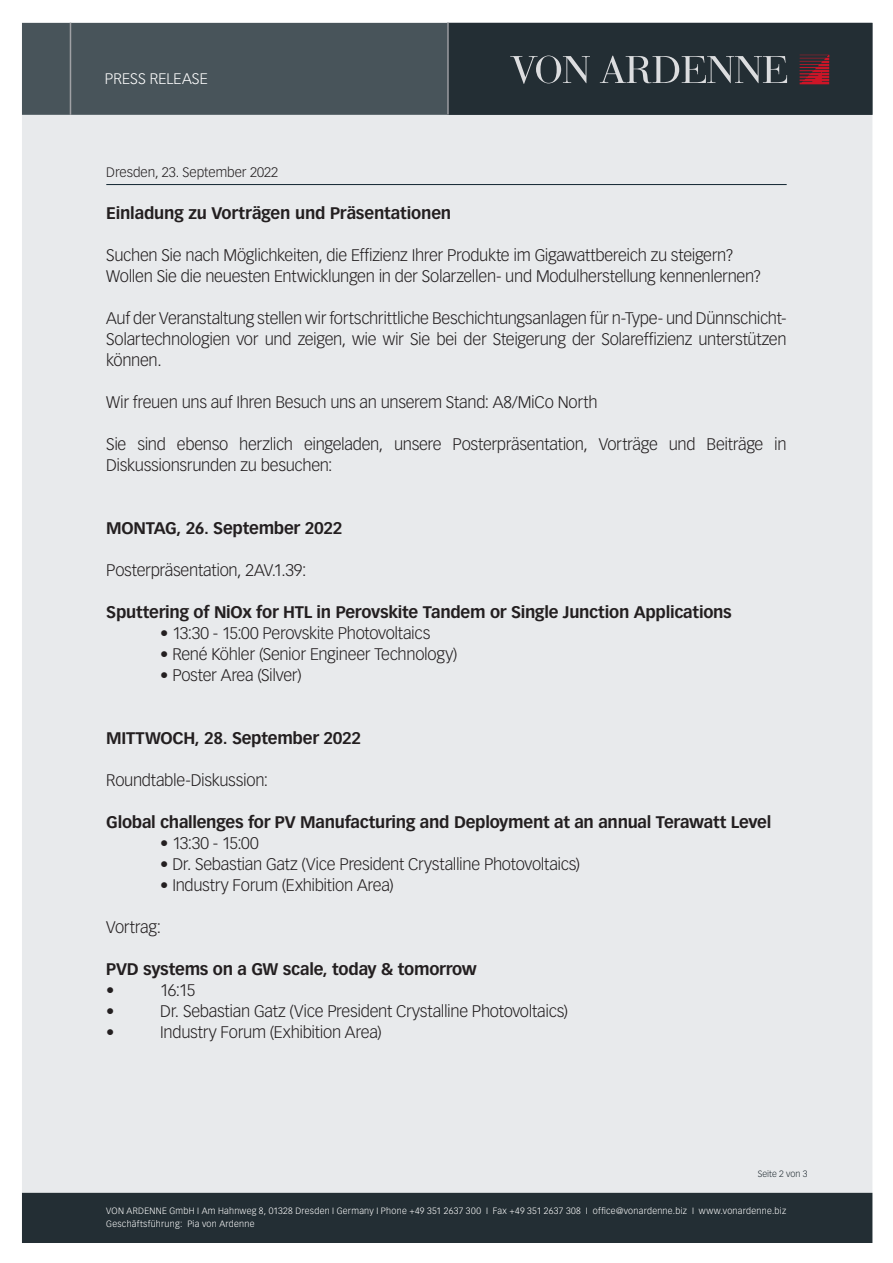
<style>
.page{position:relative;width:893px;height:1263px;background:#fff}
.page>*{position:absolute;margin:0;border:0;box-sizing:border-box;transform-origin:0 0}
.t1{font:300 16.5px/21px "Vectora LT Std";letter-spacing:-.02em;color:#231f20;text-align:justify}
.t2{font:700 16.5px "Vectora LT Std";letter-spacing:-.015em;color:#231f20}
.Text{font:300 15px "Vectora LT Std";letter-spacing:.005em;color:#fff}
.t3{font:300 13.5px "Vectora LT Std";color:#231f20}
.t4{font:300 9px "Vectora LT Std";letter-spacing:.03em;color:#fff}
.t5{font:300 9px "Vectora LT Std";color:#232e34}
</style>
<div class="page">
<div style="left:22px;top:115px;width:850px;height:1078px;background:#e8eaec"></div>
<div style="left:22px;top:1193px;width:850px;height:50px;background:#232e34"></div>
<div style="left:22px;top:23px;width:425px;height:92px;background:#48545a"></div>
<svg style="left:447px;top:23px;width:425px;height:92px;background:#2d363c"></svg>
<hr style="left:70px;top:23px;width:1px;height:92px;background:#a0a1a5">
<hr style="left:106px;top:184px;width:681px;height:1px;background:#112530">
<p class="Text" style="left:105px;top:70px;width:104px">PRESS RELEASE</p>
<p class="t3" style="left:106px;top:165px;width:173px">Dresden, 23. September 2022</p>
<p class="t2" style="left:106px;top:203px;width:346px">Einladung zu Vorträgen und Präsentationen</p>
<p class="t1" style="left:106px;top:245px;width:629px">Suchen Sie nach Möglichkeiten, die Effizienz Ihrer Produkte im Gigawattbereich zu steigern?</p>
<p class="t1" style="left:106px;top:266px;width:657px">Wollen Sie die neuesten Entwicklungen in der Solarzellen- und Modulherstellung kennenlernen?</p>
<p class="t1" style="left:106px;top:308px;width:682px">Auf der Veranstaltung stellen wir fortschrittliche Beschichtungsanlagen für n-Type- und Dünnschicht-Solartechnologien vor und zeigen, wie wir Sie bei der Steigerung der Solareffizienz unterstützen können.</p>
<p class="t1" style="left:106px;top:392px;width:493px">Wir freuen uns auf Ihren Besuch uns an unserem Stand: A8/MiCo North</p>
<p class="t1" style="left:106px;top:434px;width:682px">Sie sind ebenso herzlich eingeladen, unsere Posterpräsentation, Vorträge und Beiträge in<br>Diskussionsrunden zu besuchen:</p>
<p class="t2" style="left:106px;top:518px;width:238px">MONTAG, 26. September 2022</p>
<p class="t1" style="left:106px;top:560px;width:202px">Posterpräsentation, 2AV.1.39:</p>
<p class="t2" style="left:106px;top:602px;width:627px">Sputtering of NiOx for HTL in Perovskite Tandem or Single Junction Applications</p>
<p class="t1" style="left:160px;top:623px;width:272px">• 13:30 - 15:00 Perovskite Photovoltaics</p>
<p class="t1" style="left:160px;top:644px;width:299px">• René Köhler (Senior Engineer Technology)</p>
<p class="t1" style="left:160px;top:665px;width:143px">• Poster Area (Silver)</p>
<p class="t2" style="left:106px;top:728px;width:256px">MITTWOCH, 28. September 2022</p>
<p class="t1" style="left:106px;top:770px;width:163px">Roundtable-Diskussion:</p>
<p class="t2" style="left:106px;top:812px;width:666px">Global challenges for PV Manufacturing and Deployment at an annual Terawatt Level</p>
<p class="t1" style="left:160px;top:833px;width:100px">• 13:30 - 15:00</p>
<p class="t1" style="left:160px;top:854px;width:421px">• Dr. Sebastian Gatz (Vice President Crystalline Photovoltaics)</p>
<p class="t1" style="left:160px;top:875px;width:235px">• Industry Forum (Exhibition Area)</p>
<p class="t1" style="left:106px;top:917px;width:56px">Vortrag:</p>
<p class="t2" style="left:106px;top:959px;width:372px">PVD systems on a GW scale, today &amp; tomorrow</p>
<p class="t1" style="left:106px;top:980px;width:10px">•</p>
<p class="t1" style="left:160px;top:980px;width:36px">16:15</p>
<p class="t1" style="left:106px;top:1001px;width:10px">•</p>
<p class="t1" style="left:160px;top:1001px;width:409px">Dr. Sebastian Gatz (Vice President Crystalline Photovoltaics)</p>
<p class="t1" style="left:106px;top:1022px;width:10px">•</p>
<p class="t1" style="left:160px;top:1022px;width:223px">Industry Forum (Exhibition Area)</p>
<p class="t5" style="left:758px;top:1169px;width:51px">Seite 2 von 3</p>
<p class="t4" style="left:106px;top:1205px;width:681px">VON ARDENNE GmbH I Am Hahnweg 8, 01328 Dresden I Germany I Phone +49 351 2637 300 I Fax +49 351 2637 308 I office@vonardenne.biz I www.vonardenne.biz</p>
<p class="t4" style="left:106px;top:1219px;width:150px">Geschäftsführung: Pia von Ardenne</p>
</div>
